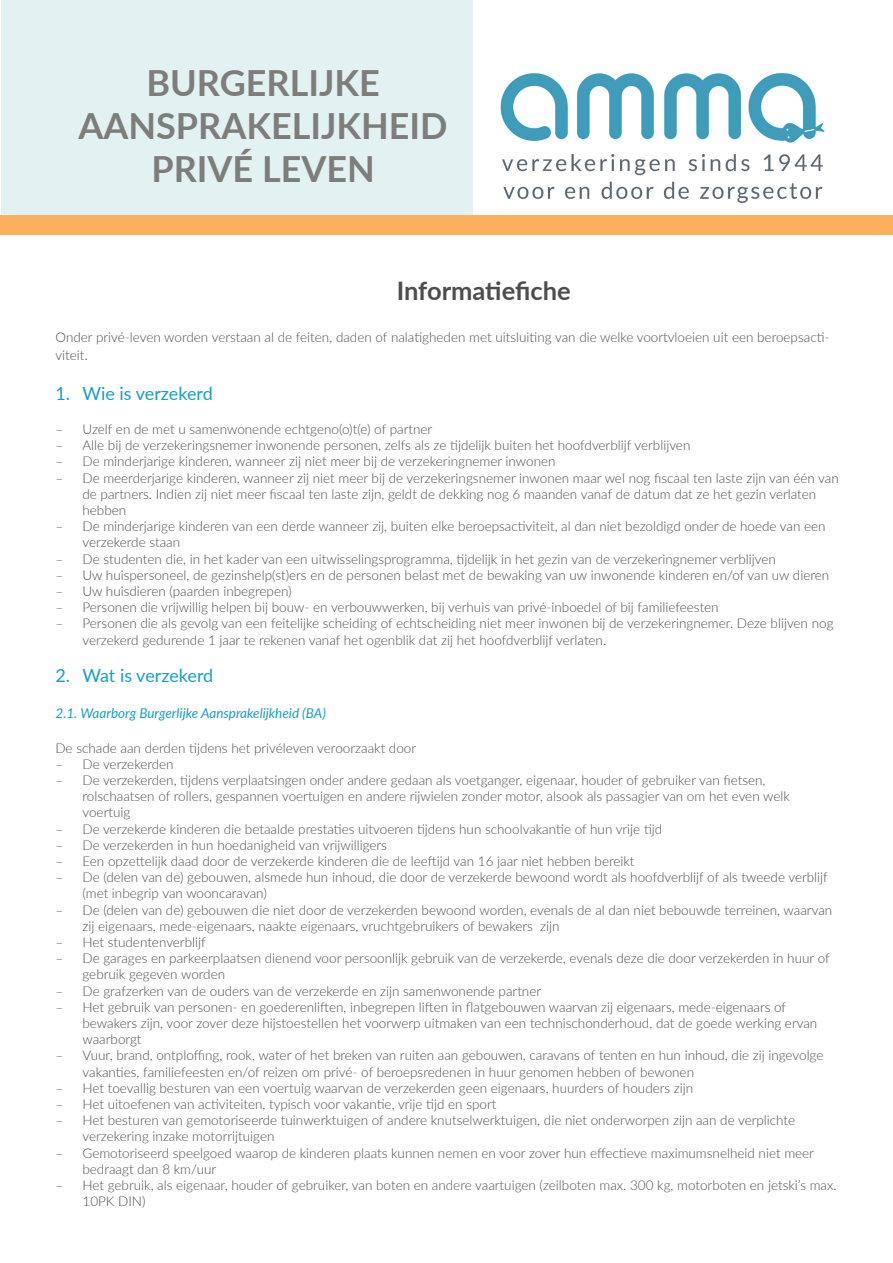
<style>
.page{position:relative;width:893px;height:1263px;background:#fff}
.page>*{position:absolute;margin:0;border:0;box-sizing:border-box;transform-origin:0 0}
.t1{font:700 36px "Lato";color:#7d7e7c}
.t2{font:700 25.5px "Lato";letter-spacing:-.005em;color:#4d4d4d}
.t3{font:18px "Lato";color:#16a0c3}
.t4{font:300 13.5px/16.2px "Lato";color:#4d4c4c}
.t5{font:italic 13.5px "Lato";color:#16a0c3}
.s1{font-size:15px}
</style>
<div class="page">
<div style="left:1px;top:0;width:471px;height:219px;background:#e2f1f2"></div>
<img style="left:500px;top:73px;width:325px;height:130px">
<div style="left:0;top:215px;width:893px;height:20px;background:#fab05f"></div>
<p class="t1" style="left:146px;top:56px;width:235px">BURGERLIJKE</p>
<p class="t1" style="left:79px;top:99px;width:371px">AANSPRAKELIJKHEID</p>
<p class="t1" style="left:151px;top:143px;width:225px">PRIVÉ LEVEN</p>
<p class="t2" style="left:397px;top:272px;width:176px">Informatiefiche</p>
<p class="t4" style="left:56px;top:328px;width:776px;line-height:18px">Onder privé-leven worden verstaan al de feiten, daden of nalatigheden met uitsluiting van die welke voortvloeien uit een beroepsacti&shy;viteit<span class="s1">.</span></p>
<p class="t3" style="left:56px;top:380px;width:159px">1. Wie is verzekerd</p>
<p class="t4" style="left:56px;top:420px;width:378px">– Uzelf en de met u samenwonende echtgeno(o)t(e) of partner</p>
<p class="t4" style="left:56px;top:437px;width:636px">– Alle bij de verzekeringsnemer inwonende personen, zelfs als ze tijdelijk buiten het hoofdverblijf verblijven</p>
<p class="t4" style="left:56px;top:453px;width:502px">– De minderjarige kinderen, wanneer zij niet meer bij de verzekeringnemer inwonen</p>
<p class="t4" style="left:82px;top:469px;width:758px;text-indent:-27px">– De meerderjarige kinderen, wanneer zij niet meer bij de verzekeringsnemer inwonen maar wel nog fiscaal ten laste zijn van één van de partners. Indien zij niet meer fiscaal ten laste zijn, geldt de dekking nog 6 maanden vanaf de datum dat ze het gezin verlaten hebben</p>
<p class="t4" style="left:82px;top:518px;width:745px;text-indent:-27px">– De minderjarige kinderen van een derde wanneer zij, buiten elke beroepsactiviteit, al dan niet bezoldigd onder de hoede van een verzekerde staan</p>
<p class="t4" style="left:56px;top:550px;width:722px">– De studenten die, in het kader van een uitwisselingsprogramma, tijdelijk in het gezin van de verzekeringnemer verblijven</p>
<p class="t4" style="left:56px;top:566px;width:775px">– Uw huispersoneel, de gezinshelp(st)ers en de personen belast met de bewaking van uw inwonende kinderen en/of van uw dieren</p>
<p class="t4" style="left:56px;top:582px;width:238px">– Uw huisdieren (paarden inbegrepen)</p>
<p class="t4" style="left:56px;top:599px;width:665px">– Personen die vrijwillig helpen bij bouw- en verbouwwerken, bij verhuis van privé-inboedel of bij familiefeesten</p>
<p class="t4" style="left:82px;top:615px;width:752px;text-indent:-27px">– Personen die als gevolg van een feitelijke scheiding of echtscheiding niet meer inwonen bij de verzekeringnemer. Deze blijven nog verzekerd gedurende 1 jaar te rekenen vanaf het ogenblik dat zij het hoofdverblijf verlaten.</p>
<p class="t3" style="left:56px;top:663px;width:159px">2. Wat is verzekerd</p>
<p class="t5" style="left:56px;top:704px;width:272px">2.1. Waarborg Burgerlijke Aansprakelijkheid (BA)</p>
<p class="t4" style="left:56px;top:739px;width:362px">De schade aan derden tijdens het privéleven veroorzaakt door</p>
<p class="t4" style="left:56px;top:755px;width:120px">– De verzekerden</p>
<p class="t4" style="left:82px;top:771px;width:709px;text-indent:-27px">– De verzekerden, tijdens verplaatsingen onder andere gedaan als voetganger, eigenaar, houder of gebruiker van fietsen, rolschaatsen of rollers, gespannen voertuigen en andere rijwielen zonder motor, alsook als passagier van om het even welk voertuig</p>
<p class="t4" style="left:56px;top:820px;width:608px">– De verzekerde kinderen die betaalde prestaties uitvoeren tijdens hun schoolvakantie of hun vrije tijd</p>
<p class="t4" style="left:56px;top:836px;width:333px">– De verzekerden in hun hoedanigheid van vrijwilligers</p>
<p class="t4" style="left:56px;top:852px;width:581px">– Een opzettelijk daad door de verzekerde kinderen die de leeftijd van 16 jaar niet hebben bereikt</p>
<p class="t4" style="left:82px;top:869px;width:747px;text-indent:-27px">– De (delen van de) gebouwen, alsmede hun inhoud, die door de verzekerde bewoond wordt als hoofdverblijf of als tweede verblijf (met inbegrip van wooncaravan)</p>
<p class="t4" style="left:82px;top:901px;width:751px;text-indent:-27px">– De (delen van de) gebouwen die niet door de verzekerden bewoond worden, evenals de al dan niet bebouwde terreinen, waarvan zij eigenaars, mede-eigenaars, naakte eigenaars, vruchtgebruikers of bewakers zijn</p>
<p class="t4" style="left:56px;top:933px;width:152px">– Het studentenverblijf</p>
<p class="t4" style="left:82px;top:950px;width:749px;text-indent:-27px">– De garages en parkeerplaatsen dienend voor persoonlijk gebruik van de verzekerde, evenals deze die door verzekerden in huur of gebruik gegeven worden</p>
<p class="t4" style="left:56px;top:982px;width:487px">– De grafzerken van de ouders van de verzekerde en zijn samenwonende partner</p>
<p class="t4" style="left:82px;top:998px;width:736px;text-indent:-27px">– Het gebruik van personen- en goederenliften, inbegrepen liften in flatgebouwen waarvan zij eigenaars, mede-eigenaars of bewakers zijn, voor zover deze hijstoestellen het voorwerp uitmaken van een technischonderhoud, dat de goede werking ervan waarborgt</p>
<p class="t4" style="left:82px;top:1047px;width:742px;text-indent:-27px">– Vuur, brand, ontploffing, rook, water of het breken van ruiten aan gebouwen, caravans of tenten en hun inhoud, die zij ingevolge vakanties, familiefeesten en/of reizen om privé- of beroepsredenen in huur genomen hebben of bewonen</p>
<p class="t4" style="left:56px;top:1079px;width:639px">– Het toevallig besturen van een voertuig waarvan de verzekerden geen eigenaars, huurders of houders zijn</p>
<p class="t4" style="left:56px;top:1095px;width:442px">– Het uitoefenen van activiteiten, typisch voor vakantie, vrije tijd en sport</p>
<p class="t4" style="left:82px;top:1112px;width:714px;text-indent:-27px">– Het besturen van gemotoriseerde tuinwerktuigen of andere knutselwerktuigen, die niet onderworpen zijn aan de verplichte verzekering inzake motorrijtuigen</p>
<p class="t4" style="left:82px;top:1144px;width:733px;text-indent:-27px">– Gemotoriseerd speelgoed waarop de kinderen plaats kunnen nemen en voor zover hun effectieve maximumsnelheid niet meer bedraagt dan 8 km/uur</p>
<p class="t4" style="left:82px;top:1176px;width:756px;text-indent:-27px">– Het gebruik, als eigenaar, houder of gebruiker, van boten en andere vaartuigen (zeilboten max. 300 kg, motorboten en jetski’s max.<br>10PK DIN)</p>
</div>
